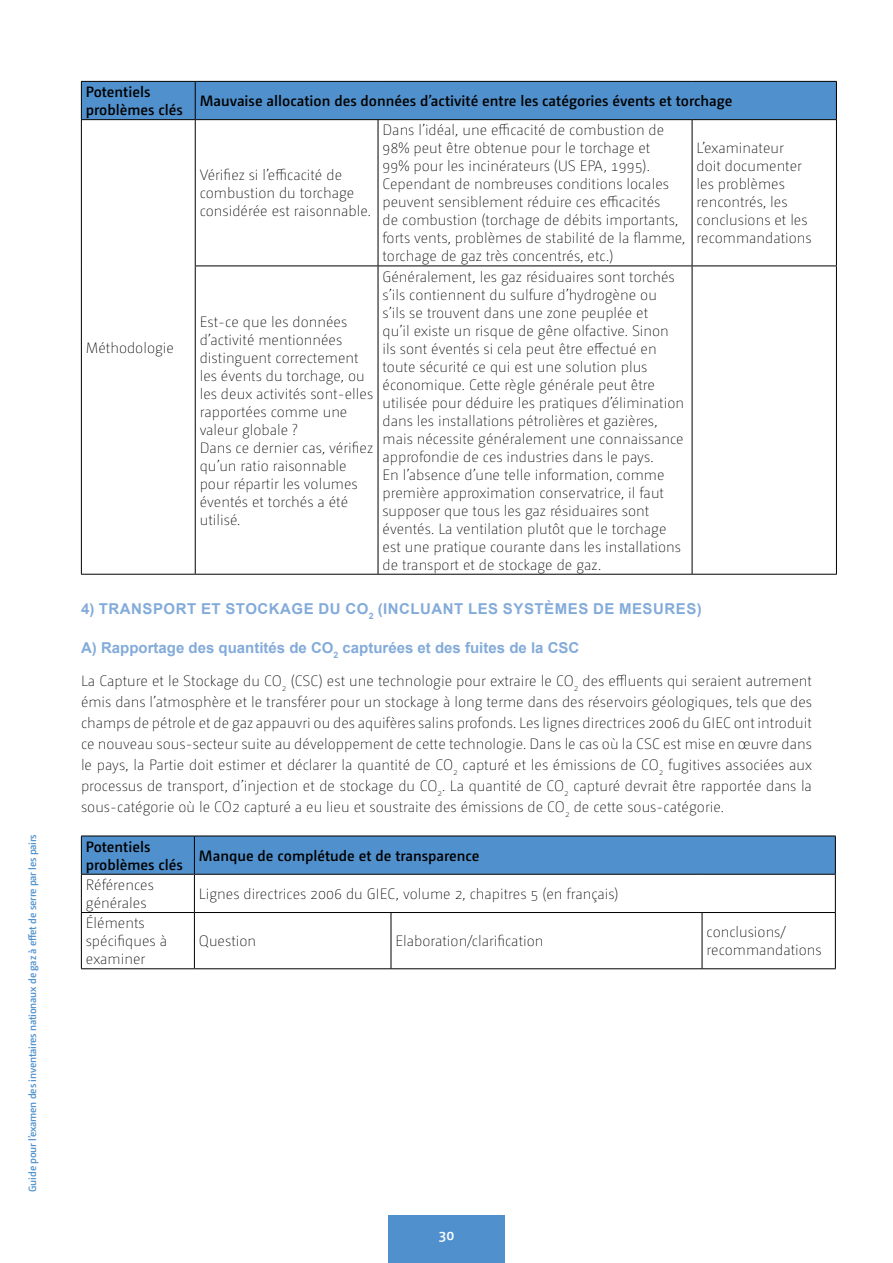
<style>
.page{position:relative;width:893px;height:1263px;background:#fff}
.page>*{position:absolute;margin:0;border:0;box-sizing:border-box;transform-origin:0 0}
.t1{font:200 15px/18px "Camingo Dos Pro";color:#000}
.t2{font:600 15px/18px "Camingo Dos Pro";color:#000}
.t3{font:700 15px "Arial";letter-spacing:.035em;color:#83abda}
.t4{font:700 15px "Arial";letter-spacing:.01em;color:#83abda}
.t5{font:600 15px "Camingo Dos Pro";color:#fff}
.t6{font:600 10.5px "Camingo Dos Pro";letter-spacing:-.02em;color:#5091cd}
</style>
<div class="page">
<div style="left:388px;top:1215px;width:117px;height:48px;background:#5091cd"></div>
<div style="left:82px;top:82px;width:754px;height:37px;background:#5091cd"></div>
<svg style="left:82px;top:120px;width:754px;height:454px"></svg>
<hr style="left:195px;top:82px;width:1px;height:37px;background:#000">
<hr style="left:81px;top:119px;width:114px;height:1px;background:#000">
<hr style="left:195px;top:119px;width:183px;height:1px;background:#000">
<hr style="left:195px;top:120px;width:1px;height:146px;background:#000">
<hr style="left:378px;top:119px;width:314px;height:1px;background:#000">
<hr style="left:378px;top:120px;width:1px;height:146px;background:#000">
<hr style="left:692px;top:119px;width:145px;height:1px;background:#000">
<hr style="left:692px;top:120px;width:1px;height:146px;background:#000">
<hr style="left:195px;top:266px;width:183px;height:1px;background:#000">
<hr style="left:195px;top:266px;width:1px;height:308px;background:#000">
<hr style="left:378px;top:266px;width:314px;height:1px;background:#000">
<hr style="left:378px;top:266px;width:1px;height:308px;background:#000">
<hr style="left:692px;top:266px;width:145px;height:1px;background:#000">
<hr style="left:692px;top:266px;width:1px;height:308px;background:#000">
<hr style="left:81px;top:81px;width:114px;height:1px;background:#000">
<hr style="left:81px;top:82px;width:1px;height:37px;background:#000">
<hr style="left:195px;top:81px;width:183px;height:1px;background:#000">
<hr style="left:378px;top:81px;width:314px;height:1px;background:#000">
<hr style="left:692px;top:81px;width:145px;height:1px;background:#000">
<hr style="left:836px;top:82px;width:1px;height:37px;background:#000">
<hr style="left:81px;top:120px;width:1px;height:146px;background:#000">
<hr style="left:836px;top:120px;width:1px;height:146px;background:#000">
<hr style="left:81px;top:266px;width:1px;height:308px;background:#000">
<hr style="left:836px;top:266px;width:1px;height:308px;background:#000">
<hr style="left:81px;top:574px;width:114px;height:1px;background:#000">
<hr style="left:195px;top:574px;width:183px;height:1px;background:#000">
<hr style="left:378px;top:574px;width:314px;height:1px;background:#000">
<hr style="left:692px;top:574px;width:145px;height:1px;background:#000">
<div style="left:82px;top:837px;width:753px;height:37px;background:#5091cd"></div>
<svg style="left:193px;top:875px;width:642px;height:93px"></svg>
<hr style="left:194px;top:836px;width:1px;height:38px;background:#000">
<hr style="left:81px;top:874px;width:113px;height:1px;background:#000">
<hr style="left:194px;top:874px;width:197px;height:1px;background:#000">
<hr style="left:194px;top:875px;width:1px;height:37px;background:#000">
<hr style="left:391px;top:874px;width:311px;height:1px;background:#000">
<hr style="left:702px;top:874px;width:134px;height:1px;background:#000">
<hr style="left:81px;top:912px;width:113px;height:1px;background:#000">
<hr style="left:194px;top:912px;width:197px;height:1px;background:#000">
<hr style="left:194px;top:913px;width:1px;height:55px;background:#000">
<hr style="left:391px;top:912px;width:311px;height:1px;background:#000">
<hr style="left:391px;top:913px;width:1px;height:55px;background:#000">
<hr style="left:702px;top:912px;width:134px;height:1px;background:#000">
<hr style="left:702px;top:913px;width:1px;height:55px;background:#000">
<hr style="left:81px;top:968px;width:113px;height:1px;background:#000">
<hr style="left:194px;top:968px;width:197px;height:1px;background:#000">
<hr style="left:391px;top:968px;width:311px;height:1px;background:#000">
<hr style="left:702px;top:968px;width:134px;height:1px;background:#000">
<hr style="left:81px;top:836px;width:113px;height:1px;background:#000">
<hr style="left:81px;top:836px;width:1px;height:38px;background:#000">
<hr style="left:194px;top:836px;width:197px;height:1px;background:#000">
<hr style="left:391px;top:836px;width:311px;height:1px;background:#000">
<hr style="left:702px;top:836px;width:134px;height:1px;background:#000">
<hr style="left:835px;top:836px;width:1px;height:38px;background:#000">
<hr style="left:81px;top:875px;width:1px;height:37px;background:#000">
<hr style="left:835px;top:875px;width:1px;height:37px;background:#000">
<hr style="left:81px;top:913px;width:1px;height:55px;background:#000">
<hr style="left:835px;top:913px;width:1px;height:55px;background:#000">
<p class="t6" style="left:26px;top:1192px;width:359px;rotate:-90deg">Guide pour l’examen des inventaires nationaux de gaz à effet de serre par les pairs</p>
<p class="t2" style="left:86px;top:83px;width:99px">Potentiels problèmes clés</p>
<p class="t2" style="left:200px;top:92px;width:534px">Mauvaise allocation des données d’activité entre les catégories évents et torchage</p>
<p class="t1" style="left:200px;top:166px;width:173px">Vérifiez si l’efficacité de combustion du torchage considérée est raisonnable.</p>
<p class="t1" style="left:383px;top:121px;width:304px">Dans l’idéal, une efficacité de combustion de 98% peut être obtenue pour le torchage et<br>99% pour les incinérateurs (US EPA, 1995).<br>Cependant de nombreuses conditions locales peuvent sensiblement réduire ces efficacités<br>de combustion (torchage de débits importants, forts vents, problèmes de stabilité de la flamme, torchage de gaz très concentrés, etc.)</p>
<p class="t1" style="left:697px;top:139px;width:117px">L’examinateur doit documenter les problèmes rencontrés, les conclusions et les recommandations</p>
<p class="t1" style="left:383px;top:268px;width:303px">Généralement, les gaz résiduaires sont torchés s’ils contiennent du sulfure d’hydrogène ou<br>s’ils se trouvent dans une zone peuplée et<br>qu’il existe un risque de gêne olfactive. Sinon ils sont éventés si cela peut être effectué en toute sécurité ce qui est une solution plus économique. Cette règle générale peut être utilisée pour déduire les pratiques d’élimination dans les installations pétrolières et gazières, mais nécessite généralement une connaissance approfondie de ces industries dans le pays.<br>En l’absence d’une telle information, comme première approximation conservatrice, il faut supposer que tous les gaz résiduaires sont éventés. La ventilation plutôt que le torchage est une pratique courante dans les installations de transport et de stockage de gaz.</p>
<p class="t3" style="left:81px;top:598px;width:622px">4) TRANSPORT ET STOCKAGE DU CO<sub>2</sub> (INCLUANT LES SYSTÈMES DE MESURES)</p>
<p class="t4" style="left:81px;top:637px;width:500px">A) Rapportage des quantités de CO<sub>2</sub> capturées et des fuites de la CSC</p>
<p class="t1" style="left:81px;top:670px;width:732px;line-height:21px;text-align:justify">La Capture et le Stockage du CO<sub>2</sub> (CSC) est une technologie pour extraire le CO<sub>2</sub> des effluents qui seraient autrement émis dans l’atmosphère et le transférer pour un stockage à long terme dans des réservoirs géologiques, tels que des champs de pétrole et de gaz appauvri ou des aquifères salins profonds. Les lignes directrices 2006 du GIEC ont introduit ce nouveau sous-secteur suite au développement de cette technologie. Dans le cas où la CSC est mise en œuvre dans le pays, la Partie doit estimer et déclarer la quantité de CO<sub>2</sub> capturé et les émissions de CO<sub>2</sub> fugitives associées aux processus de transport, d’injection et de stockage du CO<sub>2</sub>. La quantité de CO<sub>2</sub> capturé devrait être rapportée dans la sous-catégorie où le CO2 capturé a eu lieu et soustraite des émissions de CO<sub>2</sub> de cette sous-catégorie.</p>
<p class="t2" style="left:86px;top:837px;width:99px">Potentiels problèmes clés</p>
<p class="t2" style="left:199px;top:846px;width:282px">Manque de complétude et de transparence</p>
<p class="t1" style="left:86px;top:876px;width:69px">Références générales</p>
<p class="t1" style="left:199px;top:885px;width:421px">Lignes directrices 2006 du GIEC, volume 2, chapitres 5 (en français)</p>
<p class="t1" style="left:86px;top:914px;width:83px">Éléments spécifiques à examiner</p>
<p class="t1" style="left:200px;top:313px;width:175px">Est-ce que les données d’activité mentionnées distinguent correctement les évents du torchage, ou les deux activités sont-elles rapportées comme une valeur globale ?<br>Dans ce dernier cas, vérifiez qu’un ratio raisonnable pour répartir les volumes éventés et torchés a été utilisé.</p>
<p class="t1" style="left:86px;top:338px;width:90px">Méthodologie</p>
<p class="t1" style="left:199px;top:932px;width:59px">Question</p>
<p class="t1" style="left:395px;top:932px;width:149px">Elaboration/clarification</p>
<p class="t1" style="left:707px;top:923px;width:117px">conclusions/ recommandations</p>
<p class="t5" style="left:439px;top:1226px;width:17px">30</p>
</div>
